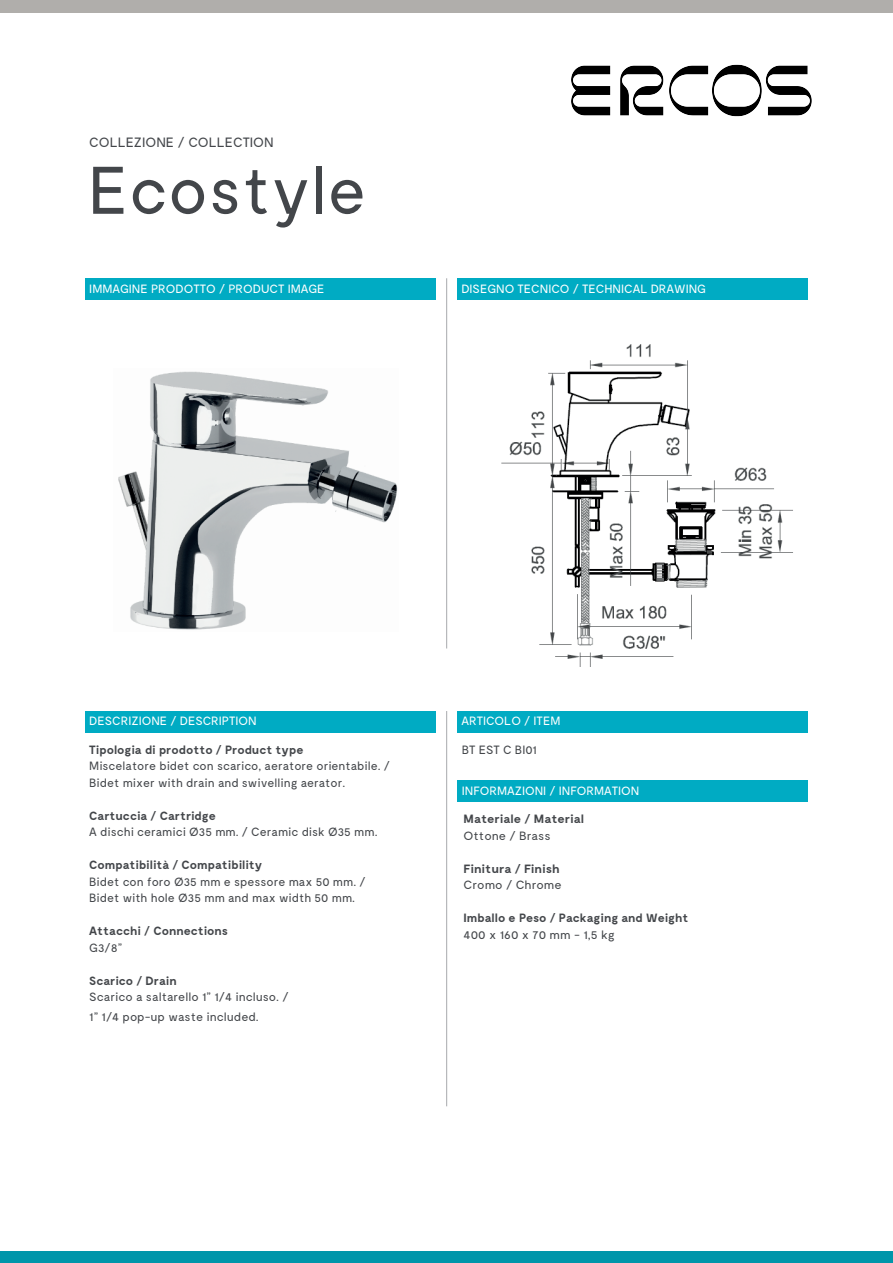
<style>
.page{position:relative;width:893px;height:1263px;background:#fff}
.page>*{position:absolute;margin:0;border:0;box-sizing:border-box;transform-origin:0 0}
.t1{font:67.2px "Moderat";color:#43464a}
.t2{font:13.5px "Moderat";color:#43464a}
.t3{font:12px/16.5px "Moderat";color:#43464a}
.t4{font:700 12px "Moderat";color:#43464a}
.t5{font:12px "Moderat";color:#fff}
</style>
<div class="page">
<div style="left:0;top:0;width:893px;height:12px;background:#b0aeab"></div>
<div style="left:0;top:1251px;width:893px;height:12px;background:#0096aa"></div>
<div style="left:85px;top:711px;width:351px;height:21px;background:#00abc3"></div>
<div style="left:457px;top:711px;width:351px;height:21px;background:#00abc3"></div>
<div style="left:85px;top:278px;width:351px;height:22px;background:#00abc3"></div>
<div style="left:457px;top:278px;width:351px;height:22px;background:#00abc3"></div>
<hr style="left:446px;top:278px;width:1px;height:370px;background:#a8a9ad">
<hr style="left:446px;top:711px;width:1px;height:395px;background:#a8a9ad">
<img style="left:501px;top:344px;width:292px;height:323px">
<img style="left:118px;top:371px;width:280px;height:259px">
<div style="left:457px;top:780px;width:351px;height:21px;background:#00abc3"></div>
<img style="left:571px;top:64px;width:241px;height:53px">
<p class="t2" style="left:89px;top:135px;width:186px">COLLEZIONE / COLLECTION</p>
<h1 class="t1" style="left:88px;top:153px;width:280px">Ecostyle</h1>
<p class="t5" style="left:89px;top:282px;width:237px">IMMAGINE PRODOTTO / PRODUCT IMAGE</p>
<p class="t5" style="left:461px;top:282px;width:246px">DISEGNO TECNICO / TECHNICAL DRAWING</p>
<p class="t5" style="left:89px;top:714px;width:169px">DESCRIZIONE / DESCRIPTION</p>
<p class="t5" style="left:461px;top:714px;width:101px">ARTICOLO / ITEM</p>
<p class="t3" style="left:462px;top:741px;width:77px">BT EST C BI01</p>
<p class="t4" style="left:89px;top:742px;width:216px">Tipologia di prodotto / Product type</p>
<p class="t3" style="left:89px;top:758px;width:302px">Miscelatore bidet con scarico, aeratore orientabile. /<br>Bidet mixer with drain and swivelling aerator.</p>
<p class="t4" style="left:89px;top:808px;width:128px">Cartuccia / Cartridge</p>
<p class="t3" style="left:89px;top:824px;width:290px">A dischi ceramici Ø35 mm. / Ceramic disk Ø35 mm.</p>
<p class="t4" style="left:89px;top:858px;width:175px">Compatibilità / Compatibility</p>
<p class="t3" style="left:89px;top:873px;width:278px">Bidet con foro Ø35 mm e spessore max 50 mm. /<br>Bidet with hole Ø35 mm and max width 50 mm.</p>
<p class="t4" style="left:89px;top:924px;width:140px">Attacchi / Connections</p>
<p class="t3" style="left:89px;top:939px;width:35px">G3/8”</p>
<p class="t4" style="left:89px;top:973px;width:89px">Scarico / Drain</p>
<p class="t3" style="left:89px;top:987px;width:201px;line-height:19.5px">Scarico a saltarello 1” 1/4 incluso. /<br>1” 1/4 pop-up waste included.</p>
<p class="t5" style="left:462px;top:784px;width:179px">INFORMAZIONI / INFORMATION</p>
<p class="t4" style="left:464px;top:812px;width:122px">Materiale / Material</p>
<p class="t3" style="left:464px;top:828px;width:89px">Ottone / Brass</p>
<p class="t4" style="left:464px;top:862px;width:98px">Finitura / Finish</p>
<p class="t3" style="left:464px;top:877px;width:100px">Cromo / Chrome</p>
<p class="t4" style="left:464px;top:911px;width:226px">Imballo e Peso / Packaging and Weight</p>
<p class="t3" style="left:464px;top:927px;width:153px">400 x 160 x 70 mm - 1,5 kg</p>
</div>
